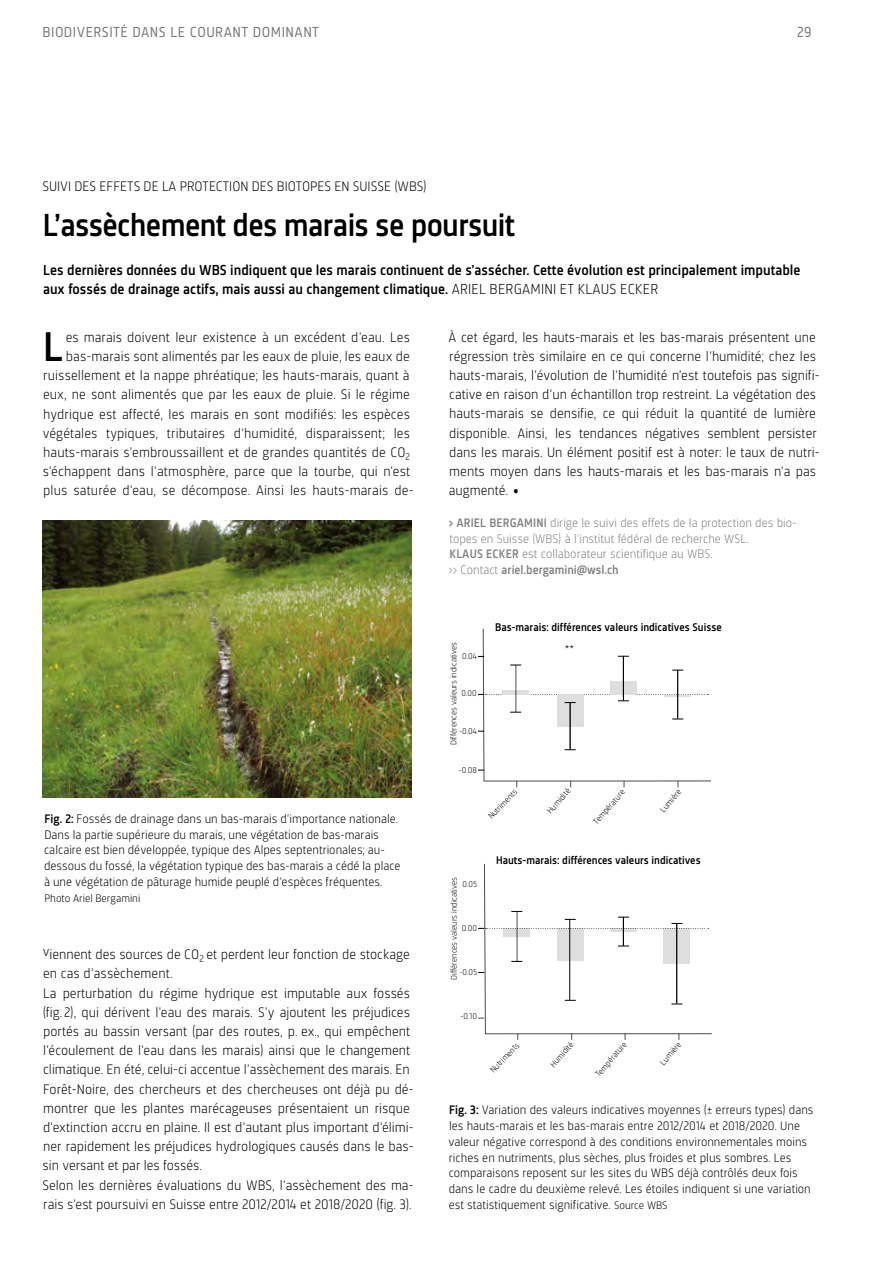
<style>
.page{position:relative;width:893px;height:1263px;background:#fff}
.page>*{position:absolute;margin:0;border:0;box-sizing:border-box;transform-origin:0 0}
.t1{font:500 42.9px "Sinews Sans Pro";color:#000}
.t2{font:500 33px "Sinews Sans Pro";letter-spacing:-.02em;color:#000}
.t3{font:500 15px/19.2px "Sinews Sans Pro";color:#000}
.t4{font:15px "Sinews Sans Pro";letter-spacing:.03em;color:#797979}
.t5{font:300 14.25px/19.2px "Sinews Sans Pro";color:#000}
.t6{font:300 12.75px/15.8px "Sinews Sans Pro";color:#000}
.t7{font:300 12.75px/15.8px "Sinews Sans Pro";color:#818080}
.t8{font:500 12.75px "Sinews Sans Pro";letter-spacing:.01em;color:#818080}
.t9{font:500 11.55px "Sinews Sans Pro";color:#000}
.t10{font:300 11.55px "Sinews Sans Pro";color:#000}
.t11{font:300 11.25px "Sinews Sans Pro";color:#000}
.t12{font:300 8.7px "Sinews Sans Pro";color:#000}
.s1{font-weight:300}
.s2{font-family:"Open Sans";font-size:24px}
.s3{font-weight:500}
.s4{font-size:11.25px}
</style>
<div class="page">
<img style="left:43px;top:521px;width:368px;height:276px">
<hr style="left:484px;top:780px;width:227px;height:1px;background:#000">
<svg style="left:478px;top:628px;width:230px;height:159px"></svg>
<hr style="left:485px;top:1033px;width:227px;height:1px;background:#000">
<svg style="left:478px;top:863px;width:231px;height:177px"></svg>
<p class="t4" style="left:43px;top:24px;width:278px">BIODIVERSITÉ DANS LE COURANT DOMINANT</p>
<p class="t4" style="left:797px;top:24px;width:16px">29</p>
<p class="t5" style="left:42px;top:177px;width:386px">SUIVI DES EFFETS DE LA PROTECTION DES BIOTOPES EN SUISSE (WBS)</p>
<h2 class="t2" style="left:43px;top:207px;width:474px">L’assèchement des marais se poursuit</h2>
<p class="t3" style="left:43px;top:260px;width:759px">Les dernières données du WBS indiquent que les marais continuent de s’assécher. Cette évolution est principalement imputable aux fossés de drainage actifs, mais aussi au changement climatique. <span class="s1">ARIEL BERGAMINI et KLAUS ECKER</span></p>
<h1 class="t1" style="left:43px;top:323px;width:21px">L</h1>
<p class="t5" style="left:448px;top:327px;width:373px">À cet égard, les hauts-marais et les bas-marais présentent une régression très similaire en ce qui concerne l’humidité; chez les hauts-marais, l’évolution de l’humidité n’est toutefois pas signifi&shy;cative en raison d’un échantillon trop restreint. La végétation des hauts-marais se densifie, ce qui réduit la quantité de lumière disponible. Ainsi, les tendances négatives semblent persister dans les marais. Un élément positif est à noter: le taux de nutri&shy;ments moyen dans les hauts-marais et les bas-marais n’a pas augmenté. <span class="s2">•</span></p>
<p class="t8" style="left:449px;top:516px;width:22px">&gt; Ariel</p>
<p class="t8" style="left:489px;top:516px;width:15px">Bergamini</p>
<p class="t5" style="left:43px;top:327px;width:371px;text-align:right">es marais doivent leur existence à un excédent d’eau. Les bas-marais sont alimentés par les eaux de pluie, les eaux de ruissellement et la nappe phréatique; les hauts-marais, quant à eux, ne sont alimentés que par les eaux de pluie. Si le régime hydrique est affecté, les marais en sont modifiés: les espèces végétales typiques, tributaires d’humidité, disparaissent; les hauts-marais s’embroussaillent et de grandes quantités de CO<sub>2 </sub>s’échappent dans l’atmosphère, parce que la tourbe, qui n’est plus saturée d’eau, se décompose. Ainsi les hauts-marais de-</p>
<p class="t7" style="left:449px;top:515px;width:349px;text-indent:101px">dirige le suivi des effets de la protection des bio&shy;topes en Suisse (WBS) à l’institut fédéral de recherche WSL.</p>
<p class="t8" style="left:450px;top:547px;width:15px">Klaus</p>
<p class="t8" style="left:486px;top:547px;width:14px">Ecker</p>
<p class="t7" style="left:449px;top:546px;width:265px;text-indent:74px">est collaborateur scientifique au WBS. &gt;&gt; Contact <span class="s3">ariel.bergamini@wsl.ch</span></p>
<p class="t6" style="left:44px;top:811px;width:358px"><span class="s3">Fig. 2:</span> Fossés de drainage dans un bas-marais d’importance nationale.<br>Dans la partie supérieure du marais, une végétation de bas-marais calcaire est bien développée, typique des Alpes septentrionales; au&shy;dessous du fossé, la végétation typique des bas-marais a cédé la place à une végétation de pâturage humide peuplé d’espèces fréquentes.</p>
<p class="t11" style="left:44px;top:892px;width:97px">Photo Ariel Bergamini</p>
<p class="t5" style="left:42px;top:945px;width:373px">viennent des sources de CO<sub>2</sub> et perdent leur fonction de stockage en cas d’assèchement.<br>La perturbation du régime hydrique est imputable aux fossés (fig. 2), qui dérivent l’eau des marais. S’y ajoutent les préjudices portés au bassin versant (par des routes, p. ex., qui empêchent l’écoulement de l’eau dans les marais) ainsi que le changement climatique. En été, celui-ci accentue l’assèchement des marais. En Forêt-Noire, des chercheurs et des chercheuses ont déjà pu dé&shy;montrer que les plantes marécageuses présentaient un risque d’extinction accru en plaine. Il est d’autant plus important d’élimi&shy;ner rapidement les préjudices hydrologiques causés dans le bas&shy;sin versant et par les fossés.<br>Selon les dernières évaluations du WBS, l’assèchement des ma&shy;rais s’est poursuivi en Suisse entre 2012/2014 et 2018/2020 (fig. 3).</p>
<p class="t12" style="left:449px;top:745px;width:105px;rotate:-90deg">Différences valeurs indicatives</p>
<p class="t12" style="left:462px;top:651px;width:16px">0.04</p>
<p class="t12" style="left:462px;top:689px;width:17px">0.00</p>
<p class="t12" style="left:459px;top:726px;width:19px">-0.04</p>
<p class="t12" style="left:459px;top:765px;width:20px">-0.08</p>
<p class="t12" style="left:449px;top:980px;width:105px;rotate:-90deg">Différences valeurs indicatives</p>
<p class="t12" style="left:462px;top:879px;width:16px">0.05</p>
<p class="t12" style="left:462px;top:923px;width:17px">0.00</p>
<p class="t12" style="left:459px;top:967px;width:19px">-0.05</p>
<p class="t12" style="left:461px;top:1012px;width:18px">-0.10</p>
<p class="t9" style="left:495px;top:620px;width:228px">Bas-marais: différences valeurs indicatives Suisse</p>
<p class="t10" style="left:565px;top:643px;width:11px">**</p>
<p class="t12" style="left:545px;top:809px;width:32px;rotate:-49deg">Humidité</p>
<p class="t12" style="left:591px;top:820px;width:44px;rotate:-49deg">Température</p>
<p class="t12" style="left:658px;top:808px;width:29px;rotate:-49deg">Lumière</p>
<p class="t12" style="left:486px;top:814px;width:39px;rotate:-46deg">Nutriments</p>
<p class="t9" style="left:496px;top:853px;width:206px">Hauts-marais: différences valeurs indicatives</p>
<p class="t12" style="left:488px;top:1068px;width:39px;rotate:-46deg">Nutriments</p>
<p class="t12" style="left:548px;top:1063px;width:32px;rotate:-49deg">Humidité</p>
<p class="t12" style="left:593px;top:1072px;width:44px;rotate:-49deg">Température</p>
<p class="t12" style="left:658px;top:1061px;width:29px;rotate:-49deg">Lumière</p>
<p class="t6" style="left:448px;top:1102px;width:367px"><span class="s3">Fig. 3:</span> Variation des valeurs indicatives moyennes (± erreurs types) dans les hauts-marais et les bas-marais entre 2012/2014 et 2018/2020. Une valeur négative correspond à des conditions environnementales moins riches en nutriments, plus sèches, plus froides et plus sombres. Les comparaisons reposent sur les sites du WBS déjà contrôlés deux fois dans le cadre du deuxième relevé. Les étoiles indiquent si une variation est statistiquement significative. <span class="s4">Source WBS</span></p>
</div>
